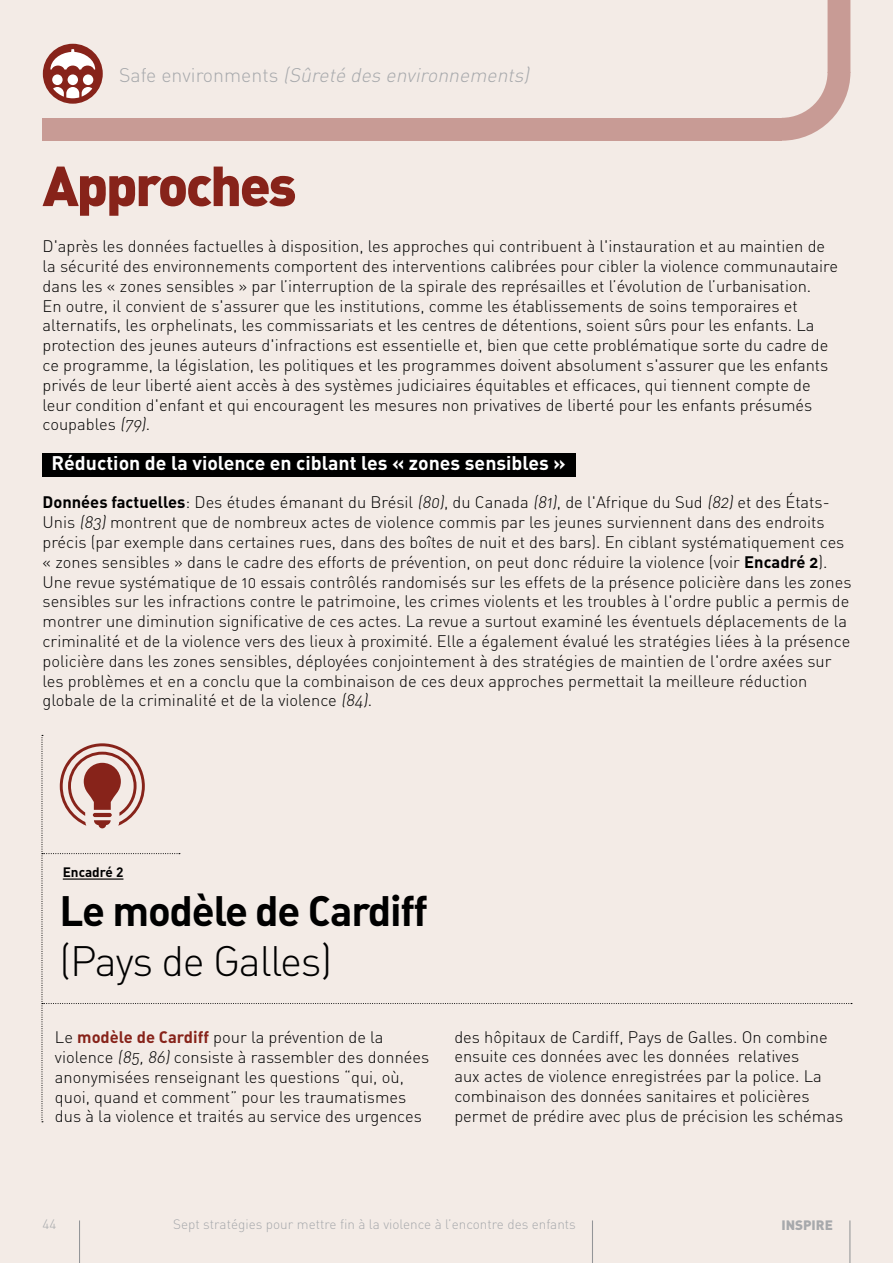
<style>
.page{position:relative;width:893px;height:1263px;background:#f3ebe6}
.page>*{position:absolute;margin:0;border:0;box-sizing:border-box;transform-origin:0 0}
.t1{font:55.5px "DIN Black Alternate";letter-spacing:-.04em;color:#87231a}
.t2{font:42px "DIN Bold Alternate";letter-spacing:-.03em;color:#000}
.t3{font:42px "DIN Light Alternate";letter-spacing:-.03em;color:#000}
.t4{font:700 19.5px "DIN";color:#fff}
.t5{font:italic 300 19.5px "DIN";color:#a7a9ac}
.t6{font:16.5px/19.8px "DIN Light Alternate";color:#000}
.t7{font:300 13.5px "DIN";color:#a7a9ac}
.t8{font:700 13.5px "DIN";color:#000}
.t9{font:900 13.5px "DIN";color:#a7a9ac}
.s1{font-style:normal}
.s2{font-family:"DIN Bold Alternate"}
.s3{font-family:"DIN Bold Alternate";color:#87231a}
</style>
<div class="page">
<svg style="left:782px;top:73px;width:68px;height:68px"></svg>
<div style="left:43px;top:118px;width:739px;height:23px;background:#c89b95"></div>
<div style="left:827px;top:0;width:23px;height:73px;background:#c89b95"></div>
<svg style="left:41px;top:735px;width:811px;height:387px"></svg>
<hr style="left:93px;top:813px;width:19px;height:4px;background:#87231a;border-radius:2px">
<div style="left:42px;top:453px;width:533px;height:23px;background:#000"></div>
<div style="left:43px;top:44px;width:60px;height:60px;background:#87231a;border-radius:50%"></div>
<div style="left:68px;top:74px;width:10px;height:11px;background:#fff;border-radius:50%"></div>
<div style="left:52px;top:74px;width:11px;height:11px;background:#fff;border-radius:50%"></div>
<div style="left:83px;top:74px;width:10px;height:11px;background:#fff;border-radius:50%"></div>
<svg style="left:50px;top:49px;width:45px;height:21px"></svg>
<svg style="left:53px;top:87px;width:39px;height:11px"></svg>
<hr style="left:63px;top:878px;width:60px;height:2px;background:#000">
<hr style="left:849px;top:1220px;width:1px;height:43px;background:#939598">
<hr style="left:592px;top:1220px;width:1px;height:43px;background:#939598">
<hr style="left:79px;top:1220px;width:1px;height:43px;background:#939598">
<p class="t5" style="left:119px;top:63px;width:416px"><span class="s1">S a fe e n v i ro n m e n t s</span> (Sûreté des environnements)</p>
<h1 class="t1" style="left:43px;top:149px;width:256px">Approches</h1>
<p class="t6" style="left:43px;top:236px;width:797px">D'après les données factuelles à disposition, les approches qui contribuent à l'instauration et au maintien de la sécurité des environnements comportent des interventions calibrées pour cibler la violence communautaire dans les « zones sensibles » par l’interruption de la spirale des représailles et l’évolution de l’urbanisation.<br>En outre, il convient de s'assurer que les institutions, comme les établissements de soins temporaires et alternatifs, les orphelinats, les commissariats et les centres de détentions, soient sûrs pour les enfants. La protection des jeunes auteurs d'infractions est essentielle et, bien que cette problématique sorte du cadre de ce programme, la législation, les politiques et les programmes doivent absolument s'assurer que les enfants privés de leur liberté aient accès à des systèmes judiciaires équitables et efficaces, qui tiennent compte de leur condition d'enfant et qui encouragent les mesures non privatives de liberté pour les enfants présumés coupables (79).</p>
<p class="t4" style="left:52px;top:451px;width:516px">Réduction de la violence en ciblant les « zones sensibles »</p>
<p class="t6" style="left:43px;top:492px;width:810px"><span class="s2">Données factuelles</span>: Des études émanant du Brésil (80), du Canada (81), de l'Afrique du Sud (82) et des États-Unis (83) montrent que de nombreux actes de violence commis par les jeunes surviennent dans des endroits précis (par exemple dans certaines rues, dans des boîtes de nuit et des bars). En ciblant systématiquement ces « zones sensibles » dans le cadre des efforts de prévention, on peut donc réduire la violence (voir <span class="s2">Encadré 2</span>).<br>Une revue systématique de 10 essais contrôlés randomisés sur les effets de la présence policière dans les zones sensibles sur les infractions contre le patrimoine, les crimes violents et les troubles à l'ordre public a permis de montrer une diminution significative de ces actes. La revue a surtout examiné les éventuels déplacements de la criminalité et de la violence vers des lieux à proximité. Elle a également évalué les stratégies liées à la présence policière dans les zones sensibles, déployées conjointement à des stratégies de maintien de l'ordre axées sur les problèmes et en a conclu que la combinaison de ces deux approches permettait la meilleure réduction globale de la criminalité et de la violence (84).</p>
<p class="t8" style="left:63px;top:863px;width:62px">Encadré 2</p>
<h2 class="t2" style="left:59px;top:883px;width:370px">Le modèle de Cardiff</h2>
<h2 class="t3" style="left:59px;top:935px;width:274px">(Pays de Galles)</h2>
<p class="t6" style="left:55px;top:1027px;width:376px">Le <span class="s3">modèle de Cardiff</span> pour la prévention de la violence (85, 86) consiste à rassembler des données anonymisées renseignant les questions “qui, où, quoi, quand et comment” pour les traumatismes dus à la violence et traités au service des urgences</p>
<p class="t6" style="left:454px;top:1027px;width:390px">des hôpitaux de Cardiff, Pays de Galles. On combine ensuite ces données avec les données relatives<br>aux actes de violence enregistrées par la police. La combinaison des données sanitaires et policières permet de prédire avec plus de précision les schémas</p>
<p class="t7" style="left:43px;top:1215px;width:15px">44</p>
<p class="t7" style="left:173px;top:1215px;width:404px">Sept stratégies pour mettre fin à la violence à l’encontre des enfants</p>
<p class="t9" style="left:781px;top:1216px;width:53px">INSPIRE</p>
</div>
